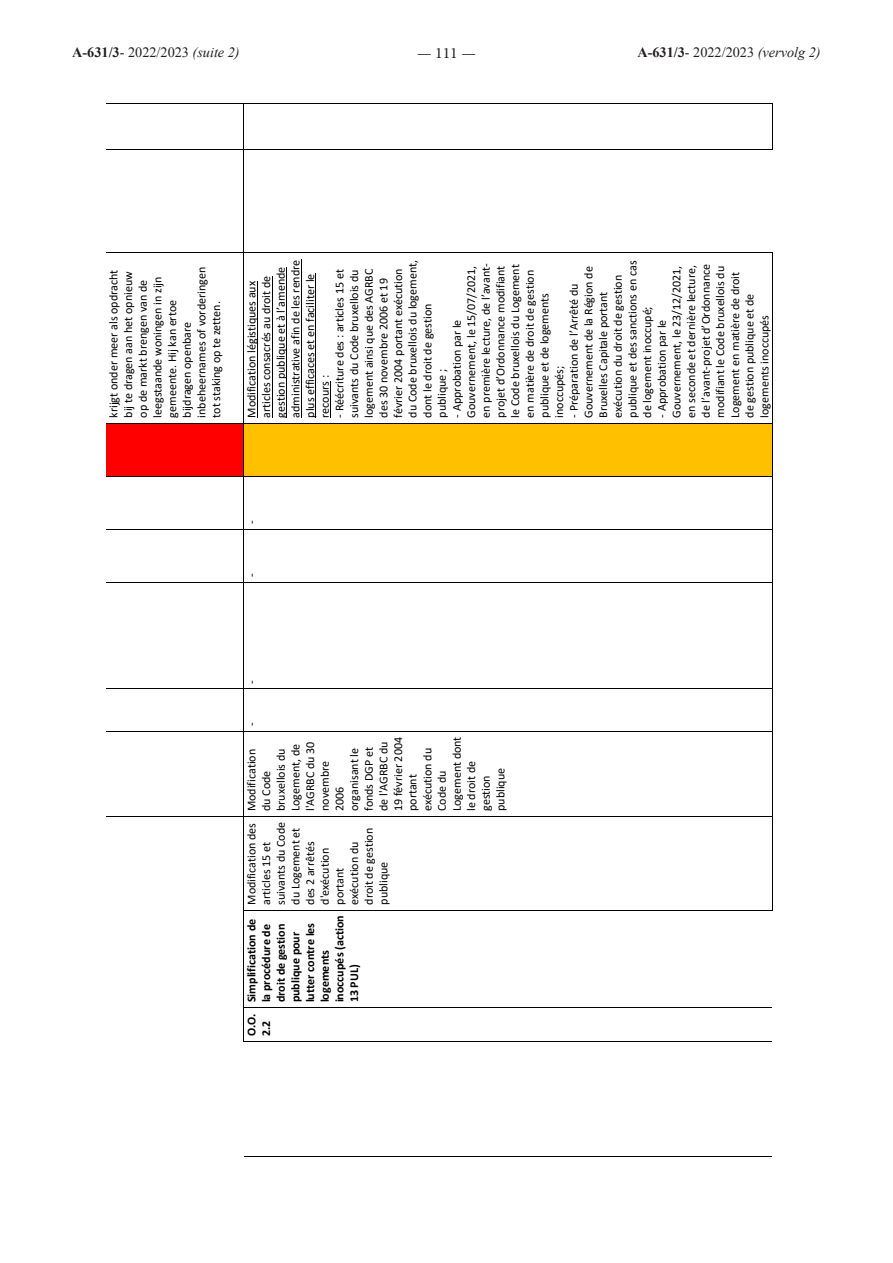
<style>
.page{position:relative;width:893px;height:1263px;background:#fff}
.page>*{position:absolute;margin:0;border:0;box-sizing:border-box;transform-origin:0 0}
.t1{font:15.75px "Minion Pro";color:#231f20}
.t2{font:14.25px "Times New Roman";color:#231f20}
.t3{font:12px/14.7px "Calibri";letter-spacing:-.005em;color:#000}
.t4{font:700 12px/14.7px "Calibri";color:#000}
.s1{font-weight:700}
.s2{font-style:italic}
</style>
<div class="page">
<div style="left:106px;top:423px;width:137px;height:53px;background:#f00"></div>
<hr style="left:106px;top:816px;width:137px;height:1px;background:#000">
<hr style="left:106px;top:731px;width:137px;height:1px;background:#000">
<hr style="left:106px;top:688px;width:137px;height:1px;background:#000">
<hr style="left:106px;top:582px;width:137px;height:1px;background:#000">
<hr style="left:106px;top:529px;width:137px;height:1px;background:#000">
<hr style="left:106px;top:476px;width:137px;height:1px;background:#000">
<hr style="left:106px;top:423px;width:137px;height:1px;background:#000">
<hr style="left:106px;top:253px;width:137px;height:1px;background:#000">
<hr style="left:106px;top:149px;width:137px;height:1px;background:#000">
<hr style="left:106px;top:104px;width:137px;height:1px;background:#000">
<div style="left:244px;top:423px;width:528px;height:53px;background:#ffc000"></div>
<hr style="left:257px;top:281px;width:1px;height:137px;background:#000">
<hr style="left:272px;top:276px;width:1px;height:142px;background:#000">
<hr style="left:286px;top:267px;width:1px;height:151px;background:#000">
<hr style="left:301px;top:260px;width:1px;height:158px;background:#000">
<hr style="left:316px;top:274px;width:1px;height:144px;background:#000">
<hr style="left:330px;top:381px;width:1px;height:37px;background:#000">
<hr style="left:243px;top:1008px;width:1px;height:32px;background:#000">
<hr style="left:243px;top:910px;width:1px;height:97px;background:#000">
<hr style="left:243px;top:817px;width:1px;height:92px;background:#000">
<hr style="left:243px;top:732px;width:1px;height:84px;background:#000">
<hr style="left:243px;top:689px;width:1px;height:42px;background:#000">
<hr style="left:243px;top:583px;width:1px;height:105px;background:#000">
<hr style="left:243px;top:530px;width:1px;height:52px;background:#000">
<hr style="left:243px;top:477px;width:1px;height:52px;background:#000">
<hr style="left:243px;top:423px;width:1px;height:53px;background:#000">
<hr style="left:243px;top:253px;width:1px;height:170px;background:#000">
<hr style="left:243px;top:150px;width:1px;height:103px;background:#000">
<hr style="left:243px;top:104px;width:1px;height:45px;background:#000">
<hr style="left:244px;top:1156px;width:528px;height:1px;background:#000">
<hr style="left:244px;top:1041px;width:528px;height:1px;background:#000">
<hr style="left:244px;top:1007px;width:528px;height:1px;background:#000">
<hr style="left:244px;top:910px;width:528px;height:1px;background:#000">
<hr style="left:772px;top:817px;width:1px;height:93px;background:#000">
<hr style="left:244px;top:816px;width:528px;height:1px;background:#000">
<hr style="left:772px;top:732px;width:1px;height:84px;background:#000">
<hr style="left:244px;top:731px;width:528px;height:1px;background:#000">
<hr style="left:772px;top:689px;width:1px;height:42px;background:#000">
<hr style="left:244px;top:688px;width:528px;height:1px;background:#000">
<hr style="left:772px;top:583px;width:1px;height:105px;background:#000">
<hr style="left:244px;top:582px;width:528px;height:1px;background:#000">
<hr style="left:772px;top:530px;width:1px;height:52px;background:#000">
<hr style="left:244px;top:529px;width:528px;height:1px;background:#000">
<hr style="left:772px;top:477px;width:1px;height:52px;background:#000">
<hr style="left:244px;top:476px;width:528px;height:1px;background:#000">
<hr style="left:772px;top:423px;width:1px;height:53px;background:#000">
<hr style="left:244px;top:423px;width:528px;height:1px;background:#000">
<hr style="left:772px;top:253px;width:1px;height:170px;background:#000">
<hr style="left:244px;top:253px;width:528px;height:1px;background:#000">
<hr style="left:244px;top:149px;width:528px;height:1px;background:#000">
<hr style="left:772px;top:104px;width:1px;height:45px;background:#000">
<hr style="left:244px;top:104px;width:528px;height:1px;background:#000">
<p class="t2" style="left:72px;top:42px;width:169px"><span class="s1">A-631/3</span>- 2022/2023 <span class="s2">(suite 2)</span></p>
<h1 class="t1" style="left:417px;top:43px;width:60px">— 111 —</h1>
<p class="t2" style="left:637px;top:42px;width:185px"><span class="s1">A-631/3</span>- 2022/2023 <span class="s2">(vervolg 2)</span></p>
<p class="t3" style="left:106px;top:418px;width:152px;rotate:-90deg">krijgt onder meer als opdracht bij te dragen aan het opnieuw op de markt brengen van de leegstaande woningen in zijn gemeente. Hij kan ertoe bijdragen openbare inbeheernames of vorderingen tot staking op te zetten.</p>
<p class="t3" style="left:244px;top:418px;width:160px;rotate:-90deg">Modification légistiques aux articles consacrés au droit de gestion publique et à l’amende administrative afin de les rendre plus efficaces et en faciliter le recours :</p>
<p class="t3" style="left:332px;top:418px;width:159px;rotate:-90deg">- Réécriture des : articles 15 et suivants du Code bruxellois du logement ainsi que des AGRBC des 30 novembre 2006 et 19 février 2004 portant exécution du Code bruxellois du logement, dont le droit de gestion publique ;</p>
<p class="t3" style="left:449px;top:418px;width:156px;rotate:-90deg">- Approbation par le<br>Gouvernement, le 15/07/2021, en première lecture, de l’avant&shy;projet d’Ordonnance modifiant le Code bruxellois du Logement en matière de droit de gestion publique et de logements inoccupés;</p>
<p class="t3" style="left:566px;top:418px;width:159px;rotate:-90deg">- Préparation de l’Arrêté du<br>Gouvernement de la Région de<br>Bruxelles Capitale portant exécution du droit de gestion publique et des sanctions en cas de logement inoccupé;</p>
<p class="t3" style="left:654px;top:418px;width:155px;rotate:-90deg">- Approbation par le<br>Gouvernement, le 23/12/2021, en seconde et dernière lecture, de l’avant-projet d’Ordonnance modifiant le Code bruxellois du<br>Logement en matière de droit de gestion publique et de logements inoccupés</p>
<p class="t3" style="left:244px;top:524px;width:5px;rotate:-90deg">-</p>
<p class="t3" style="left:244px;top:577px;width:5px;rotate:-90deg">-</p>
<p class="t3" style="left:244px;top:684px;width:5px;rotate:-90deg">-</p>
<p class="t3" style="left:244px;top:726px;width:5px;rotate:-90deg">-</p>
<p class="t3" style="left:244px;top:811px;width:76px;rotate:-90deg">Modification du Code bruxellois du<br>Logement, de l'AGRBC du 30 novembre<br>2006 organisant le fonds DGP et de l'AGRBC du<br>19 février 2004 portant exécution du<br>Code du<br>Logement dont le droit de gestion publique</p>
<p class="t3" style="left:244px;top:905px;width:84px;rotate:-90deg">Modification des articles 15 et suivants du Code du Logement et des 2 arrêtés d'exécution portant exécution du droit de gestion publique</p>
<p class="t4" style="left:244px;top:1002px;width:89px;rotate:-90deg">Simplification de la procédure de droit de gestion publique pour lutter contre les logements inoccupés (action<br>13 PUL)</p>
<p class="t4" style="left:244px;top:1036px;width:24px;rotate:-90deg">O.O.<br>2.2</p>
</div>
